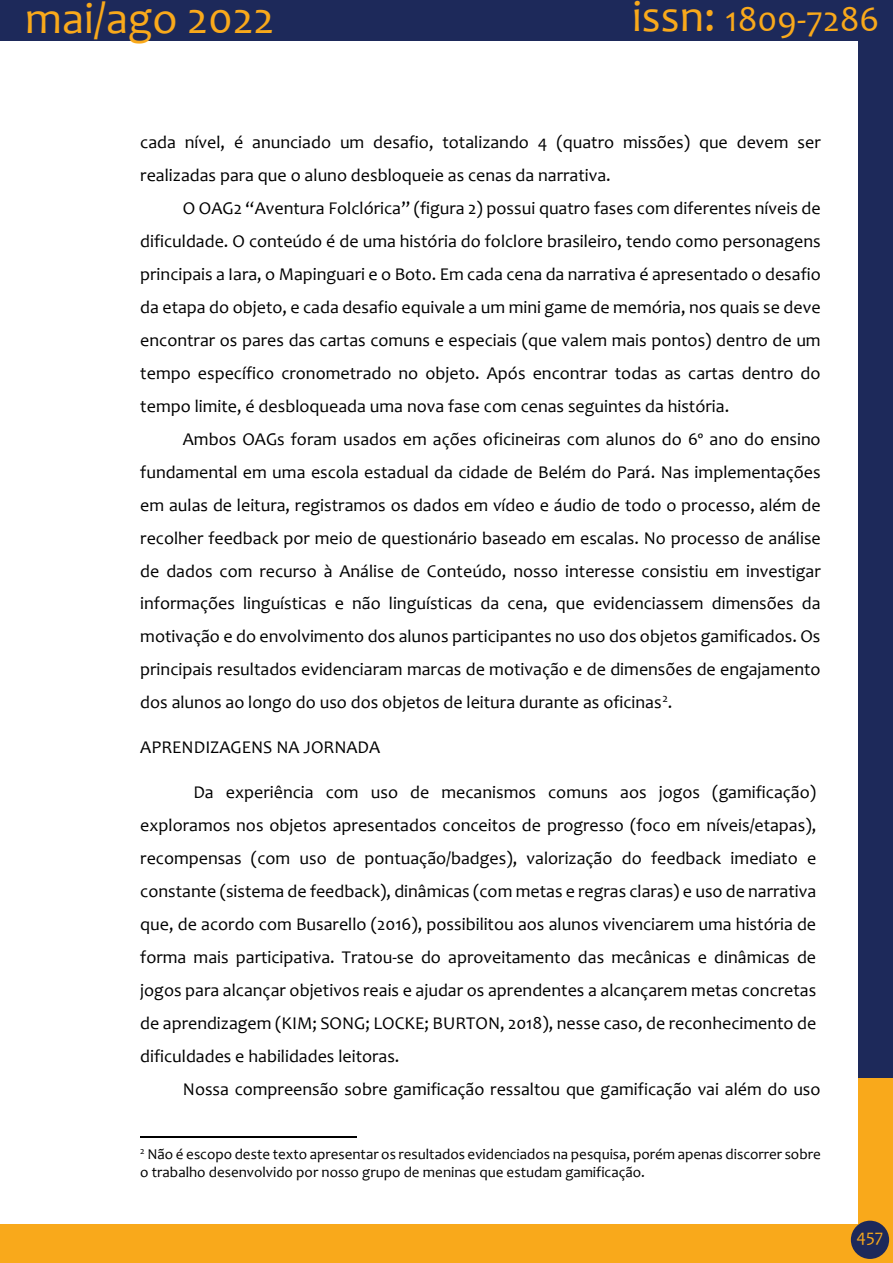
<style>
.page{position:relative;width:893px;height:1263px;background:#fff}
.page>*{position:absolute;margin:0;border:0;box-sizing:border-box;transform-origin:0 0}
.t1{font:45px "Candara";color:#f9a91b}
.t2{font:36px "Candara";color:#f9a91b}
.t3{font:18px/33px "Candara";color:#000;text-align:justify}
.t4{font:18px "Candara";color:#f9a91b}
.t5{font:15px/18.3px "Candara";color:#000}
.s1{font-size:45px}
</style>
<div class="page">
<div style="left:858px;top:0;width:34px;height:1079px;background:#1d295a"></div>
<div style="left:0;top:0;width:890px;height:41px;background:#1d295a"></div>
<div style="left:858px;top:1078px;width:35px;height:185px;background:#f9a91b"></div>
<div style="left:0;top:1224px;width:860px;height:39px;background:#f9a91b"></div>
<div style="left:851px;top:1221px;width:38px;height:38px;background:#1d295a;border-radius:50%"></div>
<hr style="left:140px;top:1136px;width:216px;height:1px;background:#000">
<h1 class="t1" style="left:25px;top:-9px;width:251px">mai/ago 2022</h1>
<h2 class="t2" style="left:632px;top:-3px;width:249px"><span class="s1">issn:</span> 1809-7286</h2>
<p class="t3" style="left:140px;top:126px;width:682px">cada nível, é anunciado um desafio, totalizando 4 (quatro missões) que devem ser realizadas para que o aluno desbloqueie as cenas da narrativa.</p>
<p class="t3" style="left:140px;top:191px;width:682px;text-indent:43px">O OAG2 “Aventura Folclórica” (figura 2) possui quatro fases com diferentes níveis de dificuldade. O conteúdo é de uma história do folclore brasileiro, tendo como personagens principais a Iara, o Mapinguari e o Boto. Em cada cena da narrativa é apresentado o desafio da etapa do objeto, e cada desafio equivale a um mini game de memória, nos quais se deve encontrar os pares das cartas comuns e especiais (que valem mais pontos) dentro de um tempo específico cronometrado no objeto. Após encontrar todas as cartas dentro do tempo limite, é desbloqueada uma nova fase com cenas seguintes da história.</p>
<p class="t3" style="left:140px;top:422px;width:682px;text-indent:43px">Ambos OAGs foram usados em ações oficineiras com alunos do 6º ano do ensino fundamental em uma escola estadual da cidade de Belém do Pará. Nas implementações em aulas de leitura, registramos os dados em vídeo e áudio de todo o processo, além de recolher feedback por meio de questionário baseado em escalas. No processo de análise de dados com recurso à Análise de Conteúdo, nosso interesse consistiu em investigar informações linguísticas e não linguísticas da cena, que evidenciassem dimensões da motivação e do envolvimento dos alunos participantes no uso dos objetos gamificados. Os principais resultados evidenciaram marcas de motivação e de dimensões de engajamento dos alunos ao longo do uso dos objetos de leitura durante as oficinas<sup>2</sup>.</p>
<p class="t3" style="left:140px;top:731px;width:242px">APRENDIZAGENS NA JORNADA</p>
<p class="t3" style="left:140px;top:776px;width:677px;text-indent:53px">Da experiência com uso de mecanismos comuns aos jogos (gamificação) exploramos nos objetos apresentados conceitos de progresso (foco em níveis/etapas), recompensas (com uso de pontuação/badges), valorização do feedback imediato e constante (sistema de feedback), dinâmicas (com metas e regras claras) e uso de narrativa que, de acordo com Busarello (2016), possibilitou aos alunos vivenciarem uma história de forma mais participativa. Tratou-se do aproveitamento das mecânicas e dinâmicas de jogos para alcançar objetivos reais e ajudar os aprendentes a alcançarem metas concretas de aprendizagem (KIM; SONG; LOCKE; BURTON, 2018), nesse caso, de reconhecimento de dificuldades e habilidades leitoras.</p>
<p class="t3" style="left:183px;top:1072px;width:639px">Nossa compreensão sobre gamificação ressaltou que gamificação vai além do uso</p>
<p class="t5" style="left:140px;top:1145px;width:682px"><sup>2</sup> Não é escopo deste texto apresentar os resultados evidenciados na pesquisa, porém apenas discorrer sobre o trabalho desenvolvido por nosso grupo de meninas que estudam gamificação.</p>
<p class="t4" style="left:856px;top:1224px;width:28px">457</p>
</div>
